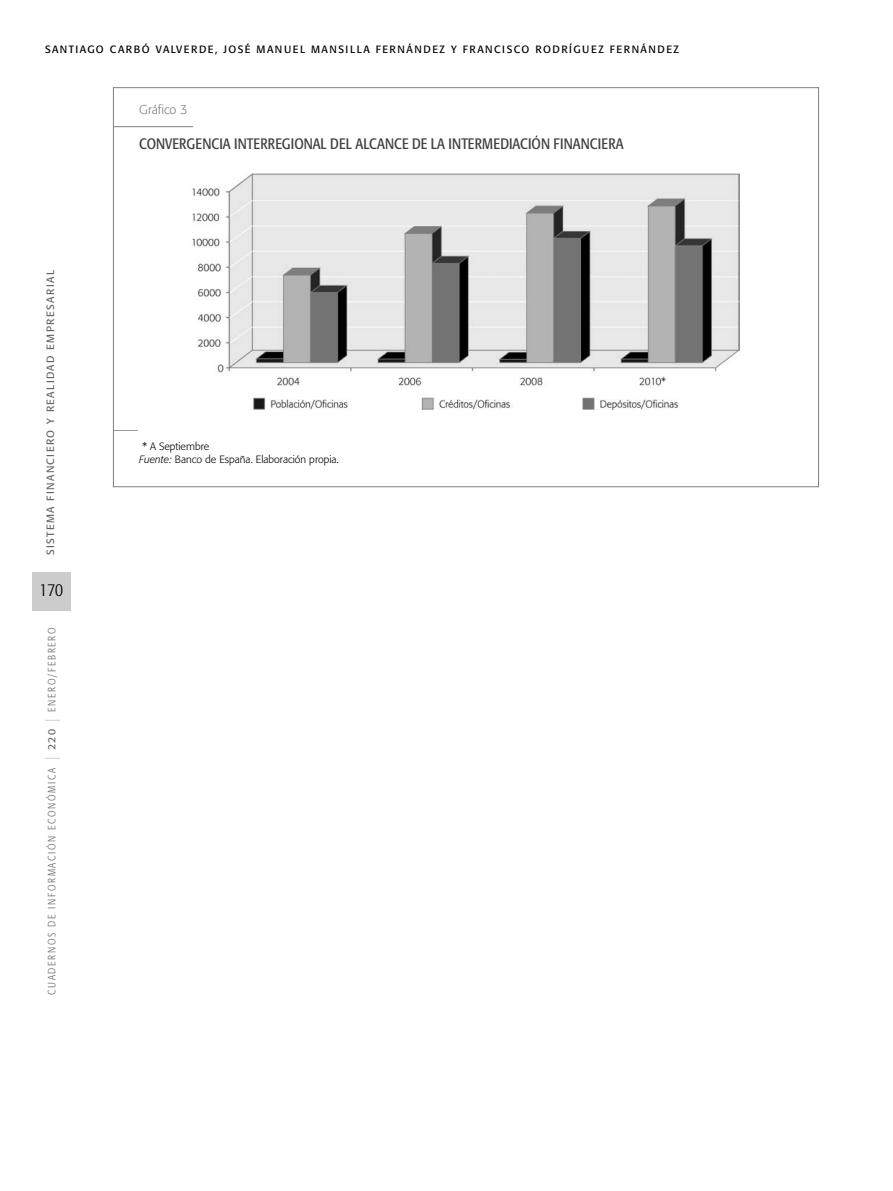
<style>
.page{position:relative;width:893px;height:1191px;background:#fff}
.page>*{position:absolute;margin:0;border:0;box-sizing:border-box;transform-origin:0 0}
.t1{font:300 condensed 18px "Formata";color:#000}
.t2{font:condensed 15px "Formata";color:#404040}
.t3{font:300 12.75px "Formata";color:#808080}
.t4{font:10.5px "Formata";letter-spacing:.14em;color:#000}
.t5{font:300 10.5px/12.9px "Formata";color:#000}
.t6{font:300 condensed 10.5px "Formata";letter-spacing:.165em;color:#666}
.t7{font:10.5px "Formata";letter-spacing:.13em;color:#666}
.s1{font-stretch:normal;font-size:15px;color:#ccc}
.s2{font-weight:400;font-stretch:normal}
.s3{font-style:italic}
</style>
<div class="page">
<svg style="left:32px;top:87px;width:787px;height:524px"></svg>
<p class="t4" style="left:45px;top:45px;width:636px">SANTIAGO CARBÓ VALVERDE, JOSÉ MANUEL MANSILLA FERNÁNDEZ Y FRANCISCO RODRÍGUEZ FERNÁNDEZ</p>
<p class="t7" style="left:46px;top:555px;width:287px;rotate:-90deg">SISTEMA FINANCIERO Y REALIDAD EMPRESARIAL</p>
<h1 class="t1" style="left:40px;top:582px;width:25px">170</h1>
<p class="t6" style="left:48px;top:995px;width:369px;rotate:-90deg">CUADERNOS DE INFORMACIÓN ECONÓMICA <span class="s1">|</span> <span class="s2">220</span> <span class="s1">|</span> ENERO/FEBRERO</p>
<p class="t3" style="left:139px;top:103px;width:50px">Gráfico 3</p>
<h2 class="t2" style="left:139px;top:138px;width:486px">CONVERGENCIA INTERREGIONAL DEL ALCANCE DE LA INTERMEDIACIÓN FINANCIERA</h2>
<p class="t5" style="left:139px;top:440px;width:201px">* A Septiembre<br><span class="s3">Fuente:</span> Banco de España. Elaboración propia.</p>
</div>
